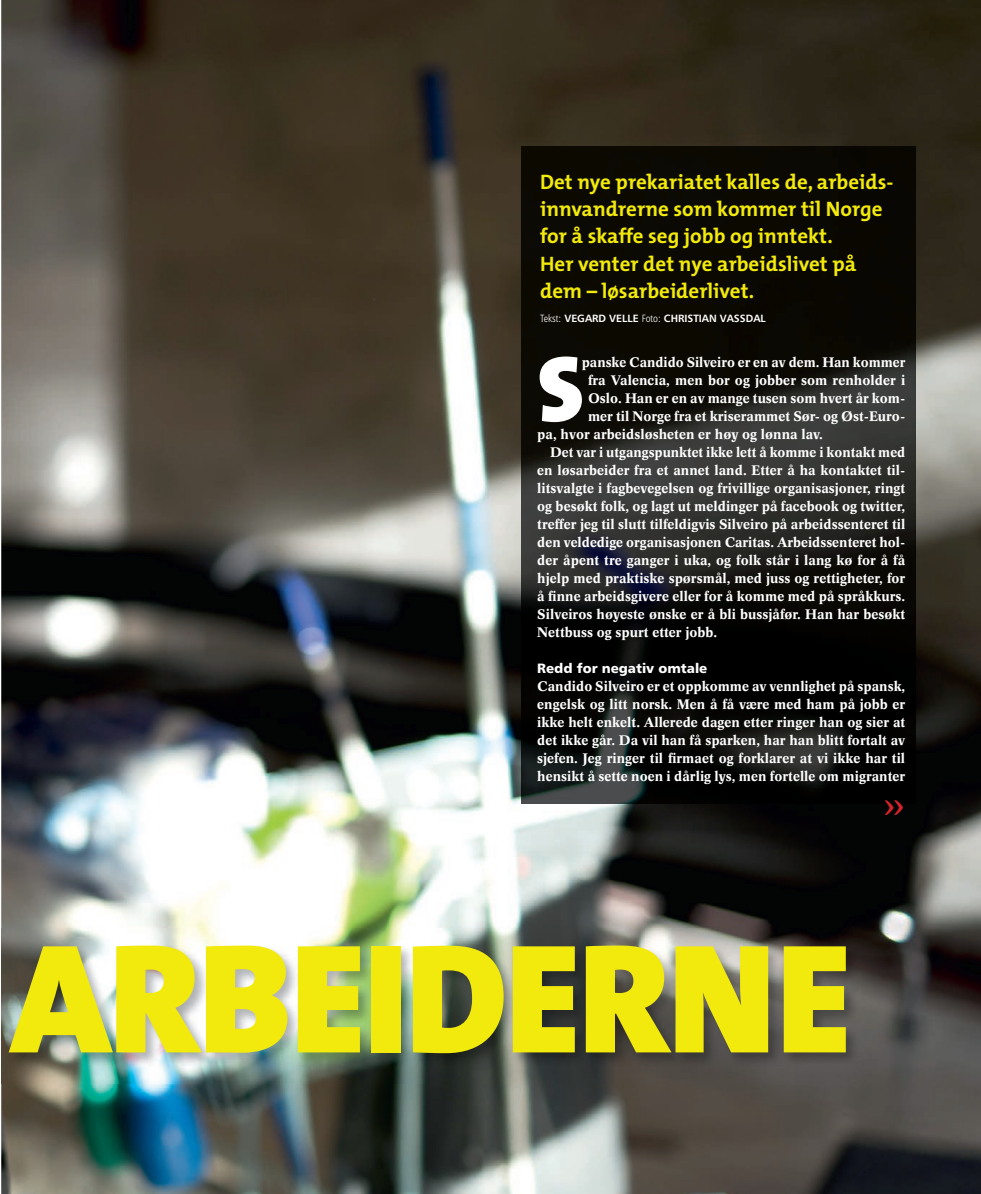
<style>
.page{position:relative;width:981px;height:1194px;background:#fff}
.page>*{position:absolute;margin:0;border:0;box-sizing:border-box;transform-origin:0 0}
.t1{font:900 157.05px "The Mix";letter-spacing:-.015em;color:#f2ea0c}
.t2{font:900 93.45px "The Mix";color:#fff}
.t3{font:700 21px/27px "The Mix";color:#f2ea0c}
.t4{font:18px "Fagbladet Pil";color:#d1232a}
.t5{font:700 13.5px/18px "Concorde";color:#fff;text-align:justify}
.t6{font:13.5px "Humanist 777 BT Black B";color:#fff}
.t7{font:10.5px "Humanist 777 BT Bold B";color:#fff}
.s1{font-family:"Humanist 777 BT Light Condensed B"}
</style>
<div class="page">
<img style="left:1px;top:0;width:979px;height:1193px">
<img style="left:521px;top:146px;width:394px;height:657px">
<img style="left:1px;top:928px;width:859px;height:154px">
<h3 class="t3" style="left:540px;top:169px;width:355px">Det nye prekariatet kalles de, arbeids&shy;innvandrerne som kommer til Norge for å skaffe seg jobb og inntekt.<br>Her venter det nye arbeidslivet på dem – løsarbeiderlivet.</h3>
<p class="t7" style="left:540px;top:312px;width:227px"><span class="s1">Tekst:</span> VEGARD VELLE <span class="s1">Foto:</span> CHRISTIAN VASSDAL</p>
<h2 class="t2" style="left:537px;top:329px;width:48px">S</h2>
<p class="t5" style="left:581px;top:353px;width:325px">panske Candido Silveiro er en av dem. Han kommer</p>
<p class="t5" style="left:588px;top:371px;width:319px">fra Valencia, men bor og jobber som renholder i</p>
<p class="t5" style="left:588px;top:389px;width:319px">Oslo. Han er en av mange tusen som hvert år kom-</p>
<p class="t5" style="left:588px;top:407px;width:319px">mer til Norge fra et kriserammet Sør- og Øst-Euro-</p>
<p class="t5" style="left:537px;top:425px;width:287px">pa, hvor arbeidsløsheten er høy og lønna lav.</p>
<p class="t5" style="left:550px;top:443px;width:357px">Det var i utgangspunktet ikke lett å komme i kontakt med</p>
<p class="t5" style="left:537px;top:461px;width:369px">en løsarbeider fra et annet land. Etter å ha kontaktet til-</p>
<p class="t5" style="left:537px;top:479px;width:369px">litsvalgte i fagbevegelsen og frivillige organisasjoner, ringt</p>
<p class="t5" style="left:537px;top:497px;width:369px">og besøkt folk, og lagt ut meldinger på facebook og twitter,</p>
<p class="t5" style="left:537px;top:515px;width:369px">treffer jeg til slutt tilfeldigvis Silveiro på arbeidssenteret til</p>
<p class="t5" style="left:537px;top:533px;width:369px">den veldedige organisasjonen Caritas. Arbeidssenteret hol-</p>
<p class="t5" style="left:537px;top:551px;width:369px">der åpent tre ganger i uka, og folk står i lang kø for å få</p>
<p class="t5" style="left:537px;top:569px;width:369px">hjelp med praktiske spørsmål, med juss og rettigheter, for</p>
<p class="t5" style="left:537px;top:587px;width:369px">å finne arbeidsgivere eller for å komme med på språkkurs.</p>
<p class="t5" style="left:537px;top:605px;width:369px">Silveiros høyeste ønske er å bli bussjåfør. Han har besøkt</p>
<p class="t5" style="left:537px;top:623px;width:181px">Nettbuss og spurt etter jobb.</p>
<p class="t6" style="left:537px;top:659px;width:171px">Redd for negativ omtale</p>
<p class="t5" style="left:537px;top:677px;width:369px">Candido Silveiro er et oppkomme av vennlighet på spansk, engelsk og litt norsk. Men å få være med ham på jobb er ikke helt enkelt. Allerede dagen etter ringer han og sier at det ikke går. Da vil han få sparken, har han blitt fortalt av sjefen. Jeg ringer til firmaet og forklarer at vi ikke har til hensikt å sette noen i dårlig lys, men fortelle om migranter</p>
<h3 class="t4" style="left:884px;top:799px;width:20px">&gt;</h3>
<h1 class="t1" style="left:10px;top:898px;width:842px">ARBEIDERNE</h1>
</div>
